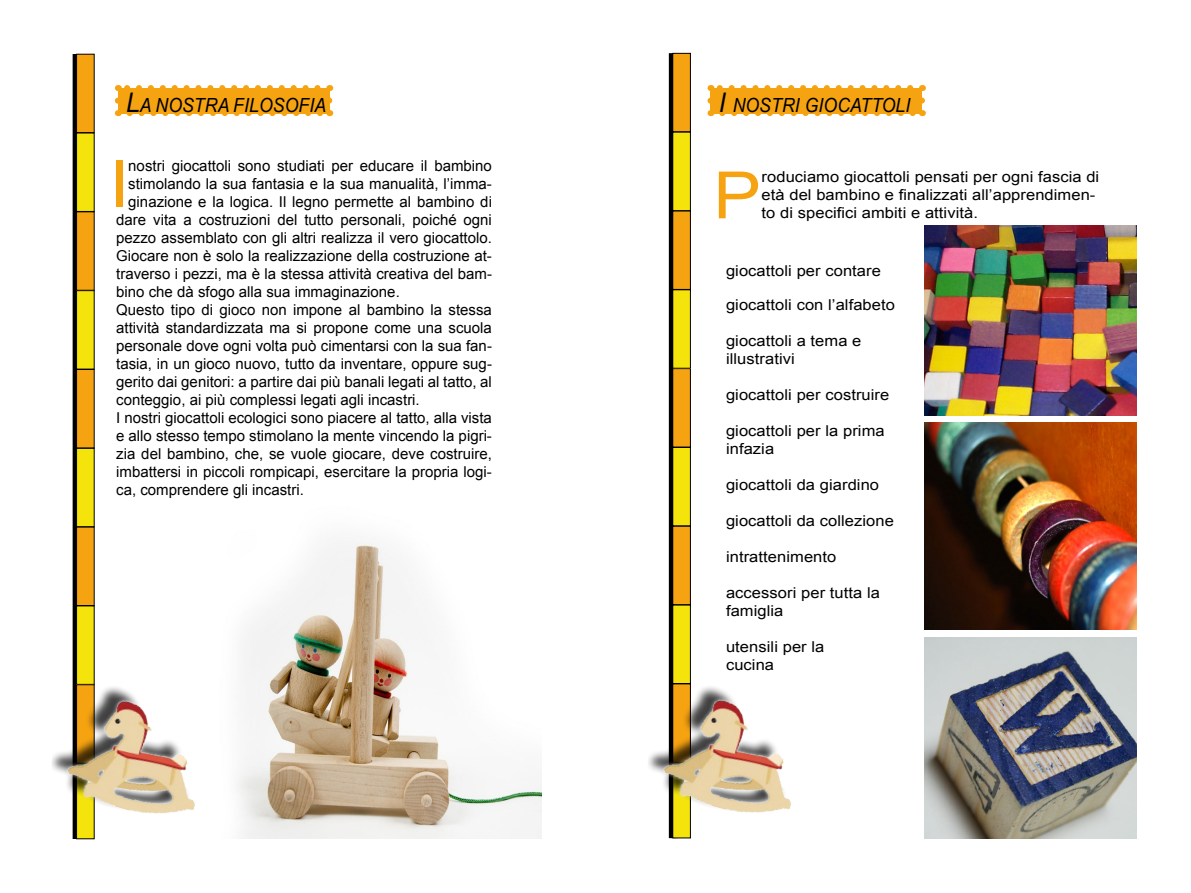
<style>
.page{position:relative;width:1191px;height:893px;background:#fff}
.page>*{position:absolute;margin:0;border:0;box-sizing:border-box;transform-origin:0 0}
.t1{font:65.25px "Arial";color:#f6a311}
.t2{font:65.25px "Arial";color:#f6a311;scale:1.1 1}
.t3{font:italic 19.5px "Arial Narrow";letter-spacing:.005em;color:#000;scale:1.1 1}
.t4{font:15px "Arial";color:#000}
.t5{font:15px/18px "Arial";color:#000;scale:1.1 1}
.s1{font-size:27px}
</style>
<div class="page">
<div style="left:73px;top:54px;width:8px;height:785px;border:2px solid #000"></div>
<div style="left:77px;top:54px;width:17px;height:79px;background:#f6a311"></div>
<div style="left:76px;top:54px;width:18px;height:79px;border:1px solid #000"></div>
<div style="left:77px;top:212px;width:17px;height:78px;background:#f6a311"></div>
<div style="left:76px;top:212px;width:18px;height:78px;border:1px solid #000"></div>
<div style="left:77px;top:133px;width:17px;height:78px;background:#f4e40c"></div>
<div style="left:76px;top:133px;width:18px;height:79px;border:1px solid #000"></div>
<div style="left:77px;top:448px;width:17px;height:79px;background:#f4e40c"></div>
<div style="left:76px;top:448px;width:18px;height:79px;border:1px solid #000"></div>
<div style="left:77px;top:369px;width:17px;height:79px;background:#f6a311"></div>
<div style="left:76px;top:369px;width:18px;height:79px;border:1px solid #000"></div>
<div style="left:77px;top:291px;width:17px;height:78px;background:#f4e40c"></div>
<div style="left:76px;top:290px;width:18px;height:79px;border:1px solid #000"></div>
<div style="left:77px;top:527px;width:17px;height:78px;background:#f6a311"></div>
<div style="left:76px;top:527px;width:18px;height:79px;border:1px solid #000"></div>
<div style="left:77px;top:606px;width:17px;height:78px;background:#f4e40c"></div>
<div style="left:76px;top:606px;width:18px;height:78px;border:1px solid #000"></div>
<div style="left:77px;top:763px;width:17px;height:76px;background:#f4e40c"></div>
<img style="left:52px;top:671px;width:143px;height:165px">
<div style="left:669px;top:53px;width:8px;height:785px;border:2px solid #000"></div>
<div style="left:673px;top:53px;width:17px;height:79px;background:#f6a311"></div>
<div style="left:672px;top:53px;width:18px;height:79px;border:1px solid #000"></div>
<div style="left:673px;top:211px;width:17px;height:78px;background:#f6a311"></div>
<div style="left:672px;top:211px;width:18px;height:79px;border:1px solid #000"></div>
<div style="left:673px;top:132px;width:17px;height:79px;background:#f4e40c"></div>
<div style="left:672px;top:132px;width:18px;height:79px;border:1px solid #000"></div>
<div style="left:673px;top:447px;width:17px;height:79px;background:#f4e40c"></div>
<div style="left:672px;top:447px;width:18px;height:79px;border:1px solid #000"></div>
<div style="left:673px;top:369px;width:17px;height:78px;background:#f6a311"></div>
<div style="left:672px;top:368px;width:18px;height:79px;border:1px solid #000"></div>
<div style="left:673px;top:290px;width:17px;height:78px;background:#f4e40c"></div>
<div style="left:672px;top:290px;width:18px;height:78px;border:1px solid #000"></div>
<div style="left:673px;top:526px;width:17px;height:79px;background:#f6a311"></div>
<div style="left:672px;top:526px;width:18px;height:79px;border:1px solid #000"></div>
<div style="left:673px;top:605px;width:17px;height:78px;background:#f4e40c"></div>
<div style="left:672px;top:605px;width:18px;height:79px;border:1px solid #000"></div>
<div style="left:673px;top:763px;width:17px;height:75px;background:#f4e40c"></div>
<img style="left:648px;top:670px;width:143px;height:165px">
<div style="left:118px;top:88px;width:211px;height:25px;background:#f6a311"></div>
<svg style="left:130px;top:113px;width:193px;height:3px"></svg>
<svg style="left:115px;top:101px;width:6px;height:15px"></svg>
<svg style="left:326px;top:85px;width:6px;height:16px"></svg>
<svg style="left:118px;top:85px;width:199px;height:3px"></svg>
<img style="left:237px;top:541px;width:304px;height:298px">
<div style="left:710px;top:88px;width:212px;height:25px;background:#f6a311"></div>
<svg style="left:722px;top:113px;width:194px;height:3px"></svg>
<svg style="left:707px;top:101px;width:6px;height:15px"></svg>
<svg style="left:919px;top:85px;width:6px;height:16px"></svg>
<svg style="left:710px;top:85px;width:200px;height:3px"></svg>
<img style="left:925px;top:225px;width:212px;height:191px">
<img style="left:925px;top:422px;width:212px;height:208px">
<img style="left:925px;top:638px;width:212px;height:201px">
<h2 class="t3" style="left:126px;top:91px;width:183px"><span class="s1">L</span>A NOSTRA FILOSOFIA</h2>
<h1 class="t1" style="left:110px;top:139px;width:20px">I</h1>
<p class="t4" style="left:128px;top:156px;width:365px">nostri giocattoli sono studiati per educare il bambino</p>
<p class="t4" style="left:128px;top:174px;width:365px">stimolando la sua fantasia e la sua manualità, l’imma-</p>
<p class="t4" style="left:128px;top:192px;width:365px">ginazione e la logica. Il legno permette al bambino di</p>
<p class="t4" style="left:116px;top:210px;width:377px">dare vita a costruzioni del tutto personali, poiché ogni</p>
<p class="t4" style="left:116px;top:228px;width:377px">pezzo assemblato con gli altri realizza il vero giocattolo.</p>
<p class="t4" style="left:116px;top:246px;width:377px">Giocare non è solo la realizzazione della costruzione at-</p>
<p class="t4" style="left:116px;top:264px;width:377px">traverso i pezzi, ma è la stessa attività creativa del bam-</p>
<p class="t4" style="left:116px;top:282px;width:285px">bino che dà sfogo alla sua immaginazione.</p>
<p class="t4" style="left:116px;top:300px;width:377px">Questo tipo di gioco non impone al bambino la stessa</p>
<p class="t4" style="left:116px;top:318px;width:377px">attività standardizzata ma si propone come una scuola</p>
<p class="t4" style="left:116px;top:336px;width:377px">personale dove ogni volta può cimentarsi con la sua fan-</p>
<p class="t4" style="left:116px;top:354px;width:377px">tasia, in un gioco nuovo, tutto da inventare, oppure sug-</p>
<p class="t4" style="left:116px;top:372px;width:377px">gerito dai genitori: a partire dai più banali legati al tatto, al</p>
<p class="t4" style="left:116px;top:390px;width:305px">conteggio, ai più complessi legati agli incastri.</p>
<p class="t4" style="left:116px;top:408px;width:377px">I nostri giocattoli ecologici sono piacere al tatto, alla vista</p>
<p class="t4" style="left:116px;top:426px;width:377px">e allo stesso tempo stimolano la mente vincendo la pigri-</p>
<p class="t4" style="left:116px;top:444px;width:377px">zia del bambino, che, se vuole giocare, deve costruire,</p>
<p class="t4" style="left:116px;top:462px;width:377px">imbattersi in piccoli rompicapi, esercitare la propria logi-</p>
<p class="t4" style="left:116px;top:480px;width:189px">ca, comprendere gli incastri.</p>
<h2 class="t3" style="left:719px;top:91px;width:176px"><span class="s1">I</span> NOSTRI GIOCATTOLI</h2>
<h1 class="t2" style="left:713px;top:150px;width:45px">P</h1>
<p class="t5" style="left:761px;top:168px;width:308px">roduciamo giocattoli pensati per ogni fascia di età del bambino e finalizzati all’apprendimen&shy;to di specifici ambiti e attività.</p>
<p class="t5" style="left:726px;top:262px;width:142px">giocattoli per contare</p>
<p class="t5" style="left:726px;top:296px;width:155px">giocattoli con l’alfabeto</p>
<p class="t5" style="left:726px;top:332px;width:125px">giocattoli a tema e illustrativi</p>
<p class="t5" style="left:726px;top:386px;width:150px">giocattoli per costruire</p>
<p class="t5" style="left:726px;top:422px;width:146px">giocattoli per la prima infazia</p>
<p class="t5" style="left:726px;top:476px;width:141px">giocattoli da giardino</p>
<p class="t5" style="left:726px;top:512px;width:154px">giocattoli da collezione</p>
<p class="t5" style="left:726px;top:548px;width:102px">intrattenimento</p>
<p class="t5" style="left:726px;top:584px;width:141px">accessori per tutta la famiglia</p>
<p class="t5" style="left:726px;top:638px;width:91px">utensili per la cucina</p>
</div>
